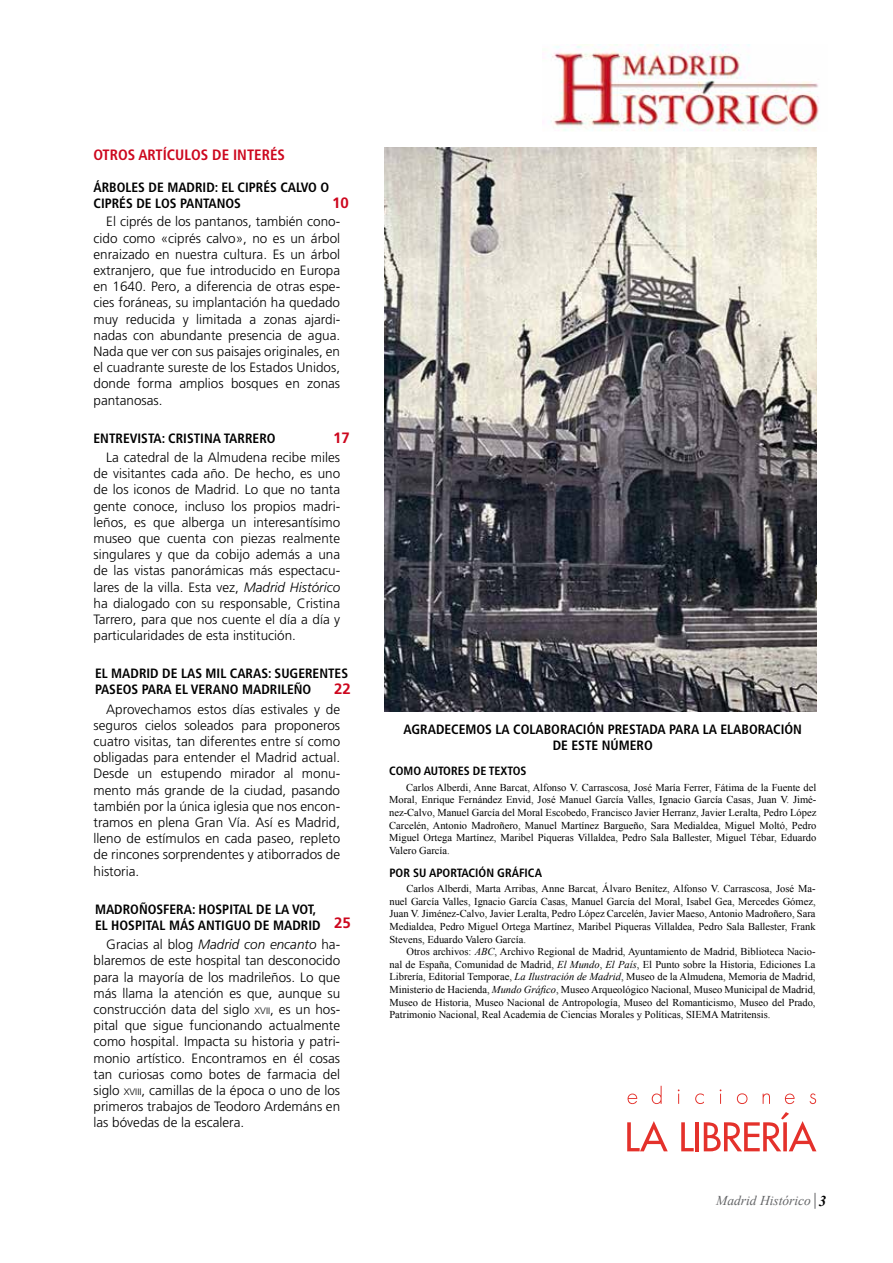
<style>
.page{position:relative;width:893px;height:1263px;background:#fff}
.page>*{position:absolute;margin:0;border:0;box-sizing:border-box;transform-origin:0 0}
.t1{font:700 condensed 15px "Frutiger LT Std";color:#cd071e}
.t2{font:700 15px "Frutiger LT Std";color:#cd071e}
.t3{font:300 13.5px/16.2px "Frutiger LT Std";color:#000;text-align:justify}
.t4{font:700 condensed 13.5px/16.2px "Frutiger LT Std";color:#000;text-align:center}
.t5{font:italic 13.5px "Times New Roman";color:#646567}
.t6{font:700 condensed 12px "Frutiger LT Std";color:#000}
.t7{font:10.5px/12.6px "Times New Roman";color:#000;text-align:justify}
.s1{font-style:italic}
.s2{font-size:9.45px}
.s3{font-weight:700;font-size:15px;color:#000}
</style>
<div class="page">
<svg style="left:815px;top:1193px;width:1px;height:16px"></svg>
<img style="left:385px;top:148px;width:431px;height:564px">
<img style="left:552px;top:45px;width:267px;height:86px">
<svg style="left:627px;top:1121px;width:41px;height:30px"></svg>
<svg style="left:681px;top:1122px;width:13px;height:29px"></svg>
<hr style="left:695px;top:1122px;width:4px;height:29px;background:#e4312b">
<svg style="left:704px;top:1112px;width:112px;height:39px"></svg>
<svg style="left:627px;top:1093px;width:10px;height:11px"></svg>
<svg style="left:652px;top:1086px;width:10px;height:18px"></svg>
<svg style="left:678px;top:1089px;width:2px;height:15px"></svg>
<svg style="left:695px;top:1093px;width:9px;height:11px"></svg>
<svg style="left:720px;top:1089px;width:1px;height:15px"></svg>
<svg style="left:736px;top:1093px;width:12px;height:11px"></svg>
<svg style="left:763px;top:1093px;width:7px;height:11px"></svg>
<svg style="left:785px;top:1093px;width:10px;height:11px"></svg>
<svg style="left:809px;top:1093px;width:7px;height:11px"></svg>
<p class="t1" style="left:94px;top:146px;width:193px">OTROS ARTÍCULOS DE INTERÉS</p>
<p class="t4" style="left:94px;top:179px;width:32px">ÁRBOLES</p>
<p class="t4" style="left:149px;top:179px;width:46px">DE MADRID</p>
<p class="t4" style="left:215px;top:179px;width:49px">: EL CIPRÉS</p>
<p class="t4" style="left:280px;top:179px;width:24px">CALVO</p>
<p class="t4" style="left:321px;top:179px;width:9px">O</p>
<p class="t4" style="left:94px;top:195px;width:26px">CIPRÉS</p>
<p class="t4" style="left:136px;top:195px;width:27px">DE LOS</p>
<p class="t4" style="left:180px;top:195px;width:54px">PANTANOS</p>
<p class="t2" style="left:332px;top:194px;width:18px">10</p>
<p class="t3" style="left:94px;top:214px;width:248px;text-indent:13px">El ciprés de los pantanos, también cono&shy;cido como «ciprés calvo», no es un árbol enraizado en nuestra cultura. Es un árbol extranjero, que fue introducido en Europa en 1640. Pero, a diferencia de otras espe&shy;cies foráneas, su implantación ha quedado muy reducida y limitada a zonas ajardi&shy;nadas con abundante presencia de agua.<br>Nada que ver con sus paisajes originales, en el cuadrante sureste de los Estados Unidos, donde forma amplios bosques en zonas pantanosas.</p>
<p class="t4" style="left:94px;top:430px;width:30px">ENTREVIS</p>
<p class="t4" style="left:148px;top:430px;width:98px">TA: CRISTINA TARRERO</p>
<p class="t2" style="left:333px;top:429px;width:18px">17</p>
<p class="t3" style="left:94px;top:449px;width:248px;text-indent:13px">La catedral de la Almudena recibe miles de visitantes cada año. De hecho, es uno de los iconos de Madrid. Lo que no tanta gente conoce, incluso los propios madri&shy;leños, es que alberga un interesantísimo museo que cuenta con piezas realmente singulares y que da cobijo además a una de las vistas panorámicas más espectacu&shy;lares de la villa. Esta vez, <span class="s1">Madrid Histórico </span>ha dialogado con su responsable, Cristina Tarrero, para que nos cuente el día a día y particularidades de esta institución.</p>
<p class="t4" style="left:95px;top:665px;width:44px">EL MADRID</p>
<p class="t4" style="left:162px;top:665px;width:51px">DE LASMIL</p>
<p class="t4" style="left:230px;top:665px;width:112px">CARAS: SUGERENTES</p>
<p class="t4" style="left:95px;top:682px;width:23px">PASEOS</p>
<p class="t4" style="left:142px;top:682px;width:127px">PARA EL VERANO MADRILE</p>
<p class="t4" style="left:294px;top:682px;width:17px">ÑO</p>
<p class="t2" style="left:334px;top:680px;width:18px">22</p>
<p class="t3" style="left:94px;top:701px;width:248px;text-indent:13px">Aprovechamos estos días estivales y de seguros cielos soleados para proponeros cuatro visitas, tan diferentes entre sí como obligadas para entender el Madrid actual.<br>Desde un estupendo mirador al monu&shy;mento más grande de la ciudad, pasando también por la única iglesia que nos encon&shy;tramos en plena Gran Vía. Así es Madrid, lleno de estímulos en cada paseo, repleto de rincones sorprendentes y atiborrados de historia.</p>
<p class="t4" style="left:95px;top:901px;width:28px">MADRO</p>
<p class="t4" style="left:139px;top:901px;width:17px">ÑOSFER</p>
<p class="t4" style="left:184px;top:901px;width:134px">A: HOS PITAL DE LA VOT,</p>
<p class="t4" style="left:95px;top:917px;width:84px">EL HOSPITAL MÁS</p>
<p class="t4" style="left:198px;top:917px;width:103px">ANTIGUO DE MADRID</p>
<p class="t2" style="left:334px;top:914px;width:18px">25</p>
<p class="t3" style="left:94px;top:936px;width:248px;text-indent:13px">Gracias al blog <span class="s1">Madrid con encanto</span> ha&shy;blaremos de este hospital tan desconocido para la mayoría de los madrileños. Lo que más llama la atención es que, aunque su construcción data del siglo <span class="s2">XVII</span>, es un hos&shy;pital que sigue funcionando actualmente como hospital. Impacta su historia y patri&shy;monio artístico. Encontramos en él cosas tan curiosas como botes de farmacia del siglo <span class="s2">XVIII</span>, camillas de la época o uno de los primeros trabajos de Teodoro Ardemáns en las bóvedas de la escalera.</p>
<p class="t4" style="left:404px;top:721px;width:398px">AG RADECEMOS LA COLABORACIÓN PRESTADA PARA LA ELABORACIÓN<br>DE ESTE NÚMERO</p>
<p class="t6" style="left:389px;top:764px;width:139px">COMO AUTORES DE TEXTOS</p>
<p class="t7" style="left:389px;top:781px;width:429px;text-indent:17px">Carlos Alberdi, Anne Barcat, Alfonso V. Carrascosa, José María Ferrer, Fátima de la Fuente del Moral, Enrique Fernández Envid, José Manuel García Valles, Ignacio García Casas, Juan V. Jimé&shy;nez-Calvo, Manuel García del Moral Escobedo, Francisco Javier Herranz, Javier Leralta, Pedro López Carcelén, Antonio Madroñero, Manuel Martínez Bargueño, Sara Medialdea, Miguel Moltó, Pedro Miguel Ortega Martínez, Maribel Piqueras Villaldea, Pedro Sala Ballester, Miguel Tébar, Eduardo Valero García.</p>
<p class="t7" style="left:389px;top:882px;width:428px;text-indent:17px">Carlos Alberdi, Marta Arribas, Anne Barcat, Álvaro Benítez, Alfonso V. Carrascosa, José Ma&shy;nuel García Valles, Ignacio García Casas, Manuel García del Moral, Isabel Gea, Mercedes Gómez, Juan V. Jiménez-Calvo, Javier Leralta, Pedro López Carcelén, Javier Maeso, Antonio Madroñero, Sara Medialdea, Pedro Miguel Ortega Martínez, Maribel Piqueras Villaldea, Pedro Sala Ballester, Frank Stevens, Eduardo Valero García.</p>
<p class="t7" style="left:389px;top:945px;width:428px;text-indent:17px">Otros archivos: <span class="s1">ABC</span>, Archivo Regional de Madrid, Ayuntamiento de Madrid, Biblioteca Nacio&shy;nal de España, Comunidad de Madrid, <span class="s1">El Mundo</span>, <span class="s1">El País</span>, El Punto sobre la Historia, Ediciones La Librería, Editorial Temporae, <span class="s1">La Ilustración de Madrid</span>, Museo de la Almudena, Memoria de Madrid, Ministerio de Hacienda, <span class="s1">Mundo Gráfico</span>, Museo Arqueológico Nacional, Museo Municipal de Madrid, Museo de Historia, Museo Nacional de Antropología, Museo del Romanticismo, Museo del Prado, Patrimonio Nacional, Real Academia de Ciencias Morales y Políticas, SIEMA Matritensis.</p>
<p class="t6" style="left:389px;top:865px;width:154px">POR SU APORTACIÓN GRÁFICA</p>
<p class="t5" style="left:716px;top:1191px;width:112px">Madrid Histórico <span class="s3">3</span></p>
</div>
